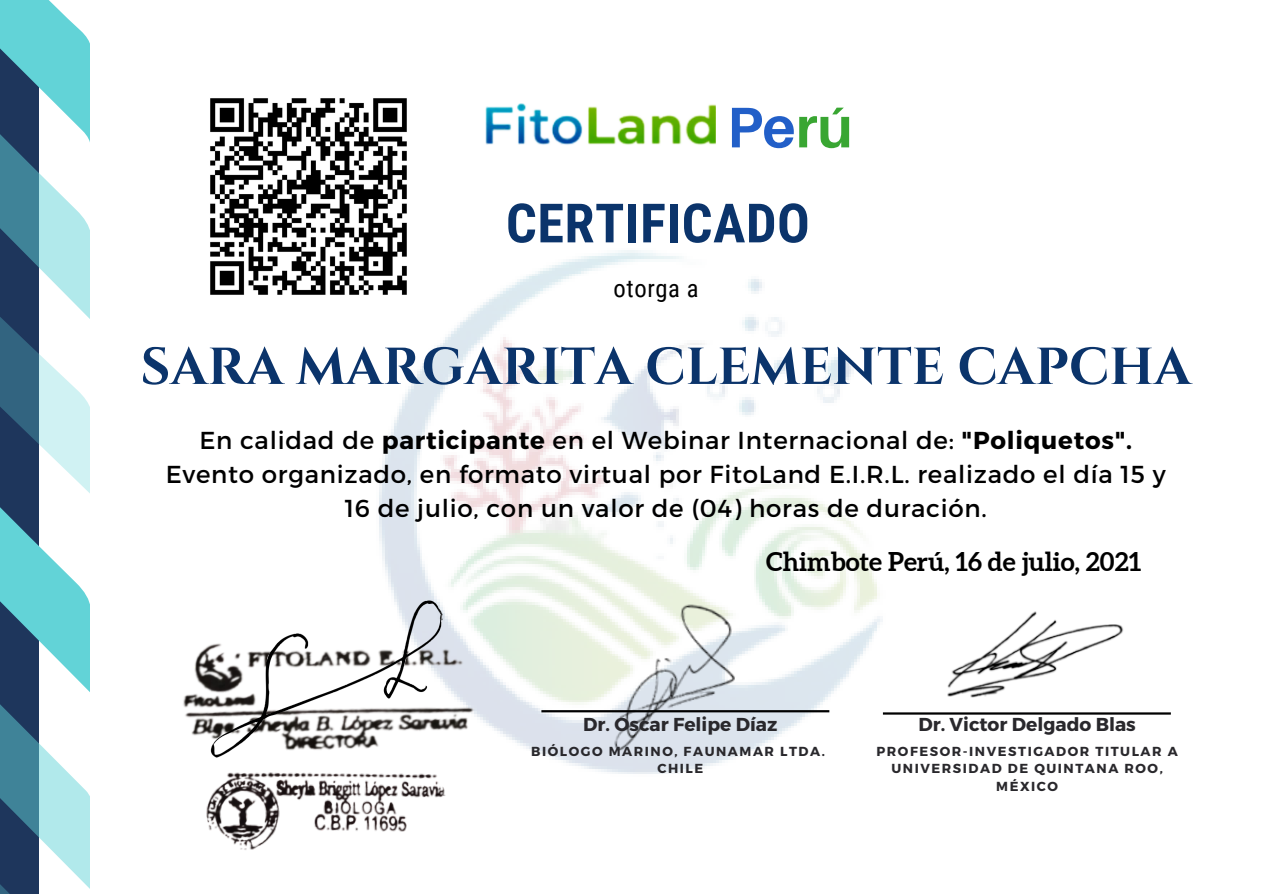
<style>
.page{position:relative;width:1263px;height:894px;background:#fff}
.page>*{position:absolute;margin:0;border:0;box-sizing:border-box;transform-origin:0 0}
.t1{font:700 57.3px "Aileron";color:#225fc8}
.t2{font:700 54.15px "Roboto Condensed";letter-spacing:.01em;color:#0b346b}
.t3{font:700 51.75px "Cinzel";color:#0b346b}
.t4{font:700 25.8px "Aleo";color:#000}
.t5{font:24.6px "Roboto Condensed";letter-spacing:.025em;color:#000}
.t6{font:24.45px/34px "Montserrat";letter-spacing:.03em;color:#000;text-align:center}
.t7{font:700 18.75px "Montserrat";color:#29282c}
.t8{font:700 13.05px/17.4px "Montserrat";letter-spacing:.12em;color:#29282c;text-align:center}
.s1{color:#39a632}
.s2{font-weight:700}
</style>
<div class="page">
<img style="left:89px;top:228px;width:1082px;height:546px">
<svg style="left:0;top:0;width:89px;height:893px"></svg>
<img style="left:485px;top:104px;width:230px;height:41px">
<img style="left:142px;top:587px;width:58px;height:187px">
<img style="left:197px;top:754px;width:249px;height:96px">
<img style="left:200px;top:577px;width:353px;height:211px">
<img style="left:201px;top:98px;width:214px;height:205px">
<hr style="left:541px;top:710px;width:288px;height:2px;background:#000">
<hr style="left:883px;top:712px;width:288px;height:2px;background:#000">
<img style="left:924px;top:601px;width:206px;height:112px">
<img style="left:585px;top:585px;width:171px;height:185px">
<p class="t1" style="left:727px;top:92px;width:127px">Pe<span class="s1">rú</span></p>
<p class="t2" style="left:506px;top:192px;width:305px">CERTIFICADO</p>
<p class="t5" style="left:613px;top:274px;width:87px">otorga a</p>
<p class="t3" style="left:140px;top:333px;width:1052px">SARA MARGARITA CLEMENTE CAPCHA</p>
<p class="t6" style="left:166px;top:421px;width:1001px">En calidad de <span class="s2">participante</span> en el Webinar Internacional de: <span class="s2">"Poliquetos".<br></span>Evento organizado, en formato virtual por FitoLand E.I.R.L. realizado el día 15 y<br>16 de julio, con un valor de (04) horas de duración.</p>
<p class="t4" style="left:766px;top:546px;width:376px">Chimbote Perú, 16 de julio, 2021</p>
<p class="t7" style="left:583px;top:711px;width:196px">Dr. Oscar Felipe Díaz</p>
<p class="t8" style="left:531px;top:741px;width:295px">BIÓLOGO MARINO, FAUNAMAR LTDA.</p>
<p class="t8" style="left:657px;top:758px;width:47px">CHILE</p>
<p class="t7" style="left:918px;top:711px;width:219px">Dr. Victor Delgado Blas</p>
<p class="t8" style="left:876px;top:741px;width:303px">PROFESOR-INVESTIGADOR TITULAR A</p>
<p class="t8" style="left:891px;top:758px;width:273px">UNIVERSIDAD DE QUINTANA ROO,<br>MÉXICO</p>
</div>
